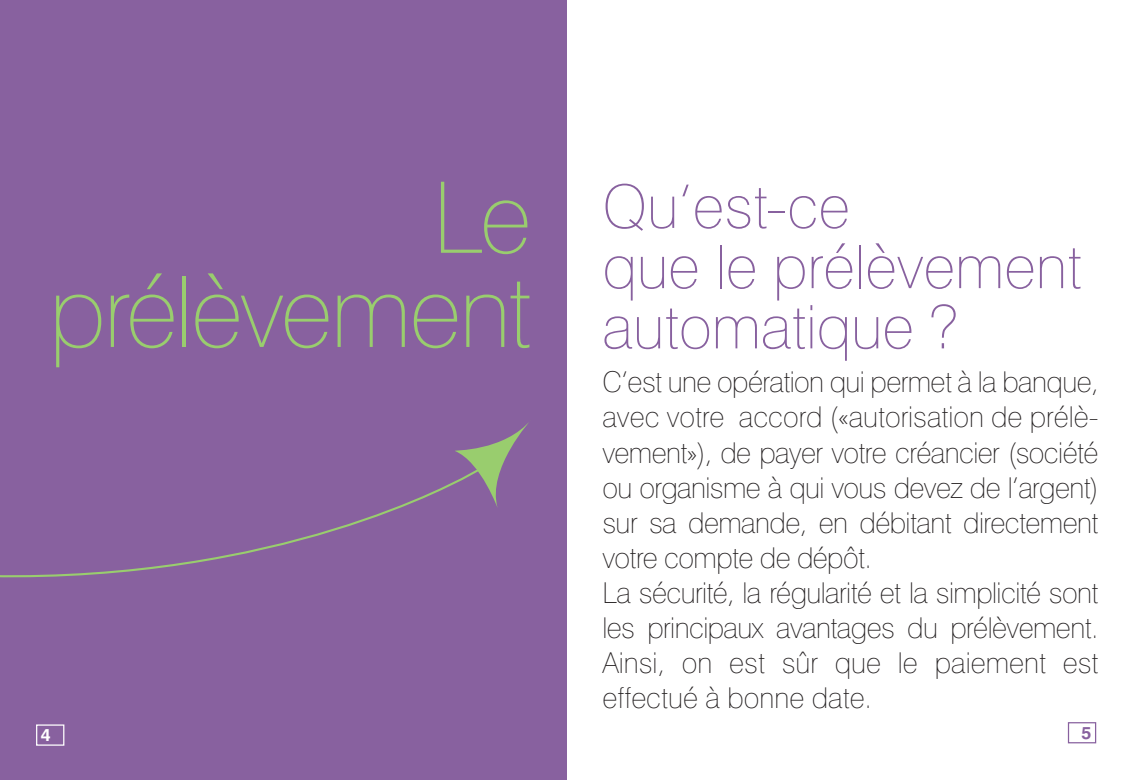
<style>
.page{position:relative;width:1134px;height:780px;background:#fff}
.page>*{position:absolute;margin:0;border:0;box-sizing:border-box;transform-origin:0 0}
.t1{font:100 98.75px "Swiss 721 BT";letter-spacing:-.02em;color:#99cd6e}
.t2{font:100 60.25px/60.2px "Swiss 721 BT";color:#88619f}
.t3{font:100 28.75px/35px "Swiss 721 BT";letter-spacing:-.02em;color:#231f20;text-align:justify}
</style>
<div class="page">
<div style="left:1068px;top:722px;width:28px;height:21px;border:1px solid #88619f"></div>
<div style="left:0;top:0;width:567px;height:780px;background:#88619f"></div>
<svg style="left:480px;top:422px;width:49px;height:85px"></svg>
<svg style="left:0;top:447px;width:480px;height:299px"></svg>
<div style="left:36px;top:724px;width:28px;height:21px;border:1px solid #fff"></div>
<svg style="left:41px;top:729px;width:9px;height:12px"></svg>
<p class="t1" style="left:433px;top:158px;width:100px">Le</p>
<p class="t1" style="left:49px;top:252px;width:484px">prélèvement</p>
<p class="t2" style="left:602px;top:176px;width:249px">Qu’est-ce</p>
<p class="t2" style="left:602px;top:236px;width:481px">que le prélèvement automatique ?</p>
<p class="t3" style="left:602px;top:364px;width:498px">C’est une opération qui permet à la banque, avec votre accord («autorisation de prélè&shy;vement»), de payer votre créancier (société ou organisme à qui vous devez de l’argent) sur sa demande, en débitant directement votre compte de dépôt.</p>
<p class="t3" style="left:602px;top:574px;width:498px">La sécurité, la régularité et la simplicité sont les principaux avantages du prélèvement.<br>Ainsi, on est sûr que le paiement est effectué à bonne date.</p>
</div>
